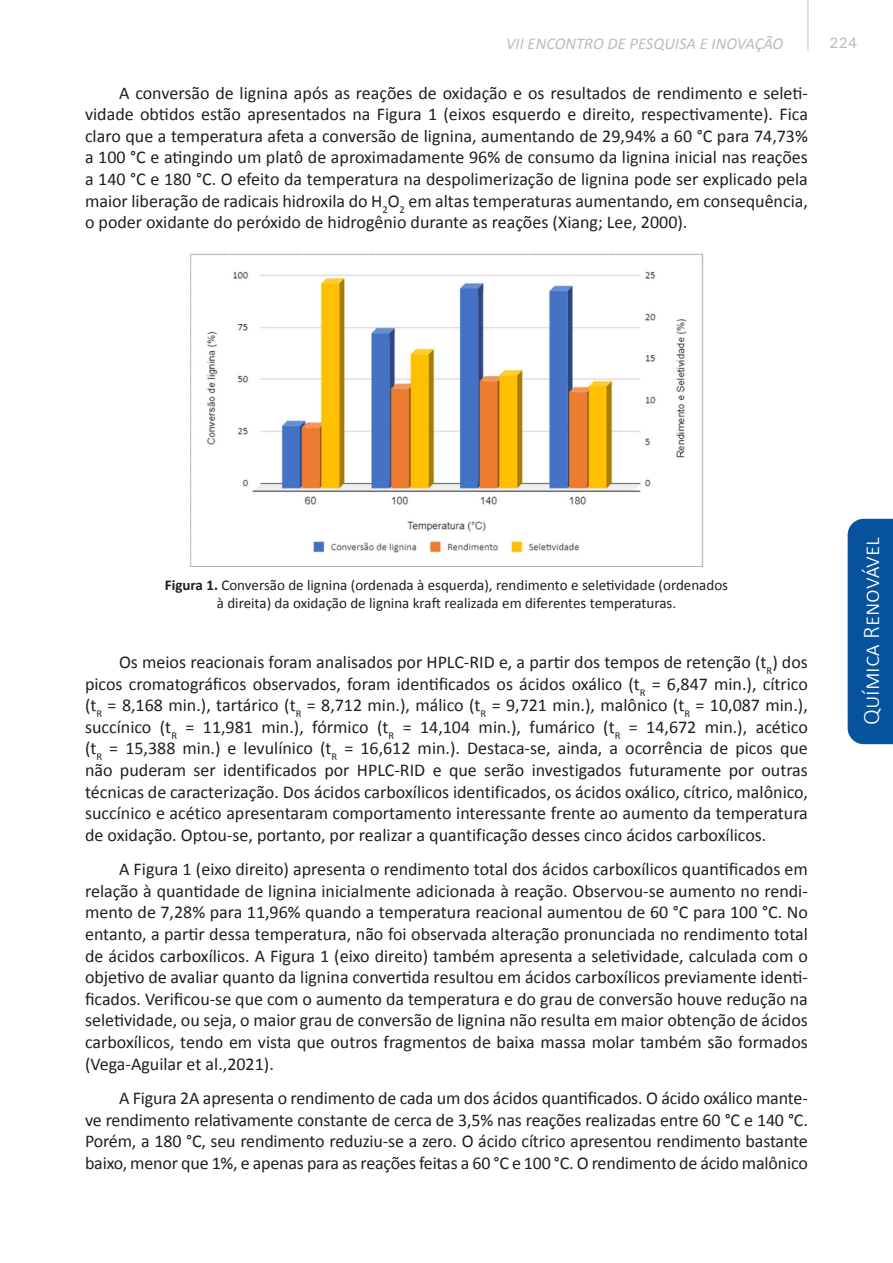
<style>
.page{position:relative;width:893px;height:1263px;background:#fff}
.page>*{position:absolute;margin:0;border:0;box-sizing:border-box;transform-origin:0 0}
.t1{font:300 24px "Calibri";color:#fff}
.Corpo_de_texto_1{font:18px/21.6px "Calibri";color:#231f20;text-align:justify}
.t2{font:italic 16.5px "Calibri";color:#bcbdc0}
.Figura{font:15px/18px "Calibri";color:#231f20;text-align:center}
.t3{font:500 15px "Univers";color:#bcbdc0}
.s1{font-weight:700}
</style>
<div class="page">
<div style="left:848px;top:519px;width:45px;height:225px;background:#07529c"></div>
<hr style="left:808px;top:0;width:1px;height:51px;background:#bcbdc0">
<img style="left:190px;top:252px;width:513px;height:315px">
<p class="t2" style="left:506px;top:32px;width:279px">VII ENCONTRO DE PESQUISA E INOVAÇÃO</p>
<p class="t3" style="left:829px;top:33px;width:30px">224</p>
<p class="Corpo_de_texto_1" style="left:85px;top:81px;width:724px;text-indent:34px">A conversão de lignina após as reações de oxidação e os resultados de rendimento e seleti&shy;vidade obtidos estão apresentados na Figura 1 (eixos esquerdo e direito, respectivamente). Fica claro que a temperatura afeta a conversão de lignina, aumentando de 29,94% a 60 °C para 74,73% a 100 °C e atingindo um platô de aproximadamente 96% de consumo da lignina inicial nas reações a 140 °C e 180 °C. O efeito da temperatura na despolimerização de lignina pode ser explicado pela maior liberação de radicais hidroxila do H<sub>2</sub>O<sub>2</sub> em altas temperaturas aumentando, em consequência, o poder oxidante do peróxido de hidrogênio durante as reações (Xiang; Lee, 2000).</p>
<p class="Figura" style="left:165px;top:576px;width:565px"><span class="s1">Figura 1.</span> Conversão de lignina (ordenada à esquerda), rendimento e seletividade (ordenados à direita) da oxidação de lignina kraft realizada em diferentes temperaturas.</p>
<p class="Corpo_de_texto_1" style="left:85px;top:651px;width:724px;text-indent:34px">Os meios reacionais foram analisados por HPLC‑RID e, a partir dos tempos de retenção (t<sub>R</sub>) dos picos cromatográficos observados, foram identificados os ácidos oxálico (t<sub>R</sub> = 6,847 min.), cítrico (t<sub>R</sub> = 8,168 min.), tartárico (t<sub>R</sub> = 8,712 min.), málico (t<sub>R</sub> = 9,721 min.), malônico (t<sub>R</sub> = 10,087 min.), succínico (t<sub>R</sub> = 11,981 min.), fórmico (t<sub>R</sub> = 14,104 min.), fumárico (t<sub>R</sub> = 14,672 min.), acético (t<sub>R</sub> = 15,388 min.) e levulínico (t<sub>R</sub> = 16,612 min.). Destaca‑se, ainda, a ocorrência de picos que não puderam ser identificados por HPLC‑RID e que serão investigados futuramente por outras técnicas de caracterização. Dos ácidos carboxílicos identificados, os ácidos oxálico, cítrico, malônico, succínico e acético apresentaram comportamento interessante frente ao aumento da temperatura de oxidação. Optou‑se, portanto, por realizar a quantificação desses cinco ácidos carboxílicos.</p>
<p class="Corpo_de_texto_1" style="left:85px;top:858px;width:724px;text-indent:34px">A Figura 1 (eixo direito) apresenta o rendimento total dos ácidos carboxílicos quantificados em relação à quantidade de lignina inicialmente adicionada à reação. Observou‑se aumento no rendi&shy;mento de 7,28% para 11,96% quando a temperatura reacional aumentou de 60 °C para 100 °C. No entanto, a partir dessa temperatura, não foi observada alteração pronunciada no rendimento total de ácidos carboxílicos. A Figura 1 (eixo direito) também apresenta a seletividade, calculada com o objetivo de avaliar quanto da lignina convertida resultou em ácidos carboxílicos previamente identi&shy;ficados. Verificou‑se que com o aumento da temperatura e do grau de conversão houve redução na seletividade, ou seja, o maior grau de conversão de lignina não resulta em maior obtenção de ácidos carboxílicos, tendo em vista que outros fragmentos de baixa massa molar também são formados (Vega‑Aguilar et al.,2021).</p>
<p class="Corpo_de_texto_1" style="left:85px;top:1087px;width:724px;text-indent:34px">A Figura 2A apresenta o rendimento de cada um dos ácidos quantificados. O ácido oxálico mante&shy;ve rendimento relativamente constante de cerca de 3,5% nas reações realizadas entre 60 °C e 140 °C.<br>Porém, a 180 °C, seu rendimento reduziu‑se a zero. O ácido cítrico apresentou rendimento bastante baixo, menor que 1%, e apenas para as reações feitas a 60 °C e 100 °C. O rendimento de ácido malônico</p>
<h1 class="t1" style="left:856px;top:725px;width:189px;rotate:-90deg">Química Renovável</h1>
</div>
